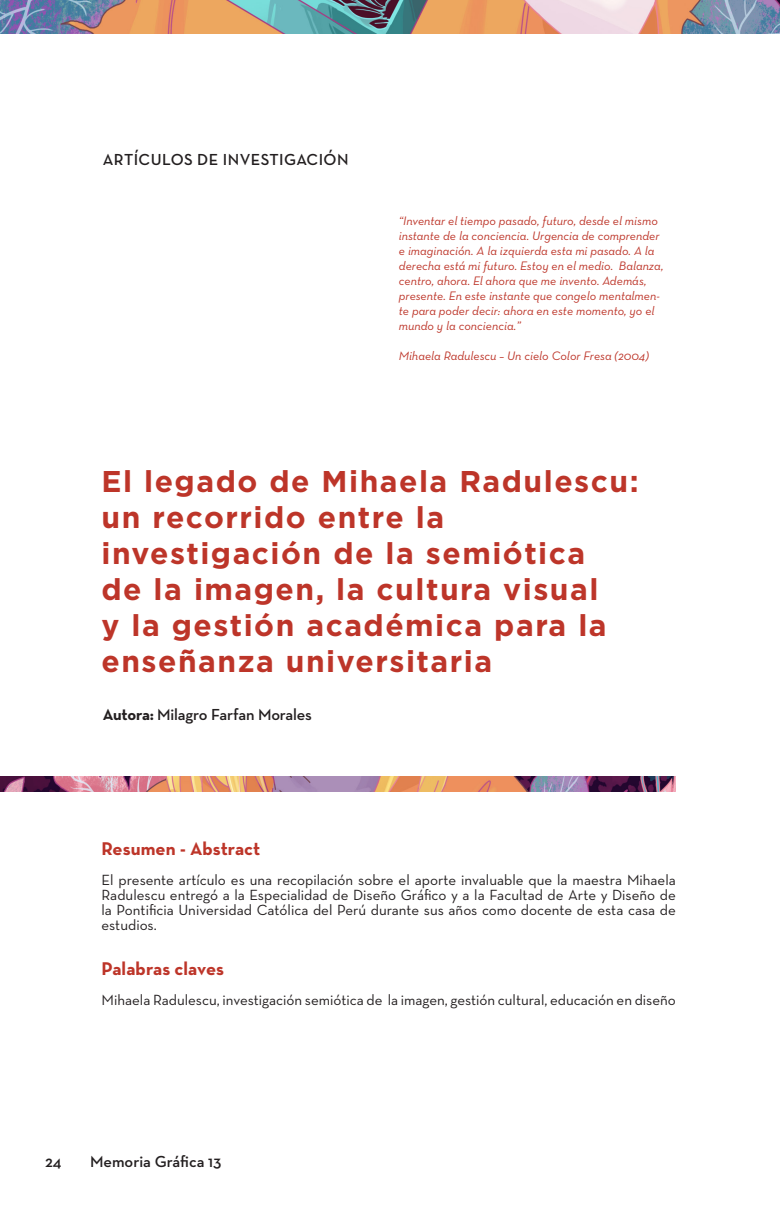
<style>
.page{position:relative;width:780px;height:1205px;background:#fff}
.page>*{position:absolute;margin:0;border:0;box-sizing:border-box;transform-origin:0 0}
.t1{font:700 30px/36px "Gotham";letter-spacing:.05em;color:#bd3529}
.t2{font:700 18.75px "Neutra Text";letter-spacing:.005em;color:#bd3529}
.t3{font:600 16.25px "Neutra Text";color:#231f20}
.t4{font:600 16.25px "Neutra Text";letter-spacing:.025em;color:#231f20}
.t5{font:15px/15px "Neutra Text";color:#231f20;text-align:justify}
.t6{font:italic 12.5px/15px "Neutra Text";color:#bd3529}
.s1{font-weight:700}
</style>
<div class="page">
<img style="left:0;top:0;width:780px;height:34px">
<img style="left:0;top:776px;width:675px;height:15px">
<p class="t4" style="left:103px;top:149px;width:247px">ARTÍCULOS DE INVESTIGACIÓN</p>
<p class="t6" style="left:399px;top:213px;width:266px">“Inventar el tiempo pasado, futuro, desde el mismo instante de la conciencia. Urgencia de comprender e imaginación. A la izquierda esta mi pasado. A la derecha está mi futuro. Estoy en el medio. Balanza, centro, ahora. El ahora que me invento. Además, presente. En este instante que congelo mentalmen&shy;te para poder decir: ahora en este momento, yo el mundo y la conciencia.”</p>
<p class="t6" style="left:399px;top:348px;width:251px">Mihaela Radulescu – Un cielo Color Fresa (2004)</p>
<p class="t1" style="left:101px;top:463px;width:538px">El legado de Mihaela Radulescu: un recorrido entre la</p>
<p class="t1" style="left:101px;top:535px;width:506px">investigación de la semiótica de la imagen, la cultura visual y la gestión académica para la enseñanza universitaria</p>
<p class="t3" style="left:103px;top:704px;width:211px"><span class="s1">Autora:</span> Milagro Farfan Morales</p>
<p class="t2" style="left:102px;top:837px;width:160px">Resumen - Abstract</p>
<p class="t5" style="left:102px;top:872px;width:576px">El presente artículo es una recopilación sobre el aporte invaluable que la maestra Mihaela Radulescu entregó a la Especialidad de Diseño Gráfico y a la Facultad de Arte y Diseño de la Pontificia Universidad Católica del Perú durante sus años como docente de esta casa de estudios.</p>
<p class="t2" style="left:102px;top:957px;width:124px">Palabras claves</p>
<p class="t5" style="left:102px;top:992px;width:576px">Mihaela Radulescu, investigación semiótica de la imagen, gestión cultural, educación en diseño</p>
<h3 class="t3" style="left:45px;top:1152px;width:18px">24</h3>
<h3 class="t3" style="left:90px;top:1152px;width:133px">Memoria Gráfica 13</h3>
</div>
